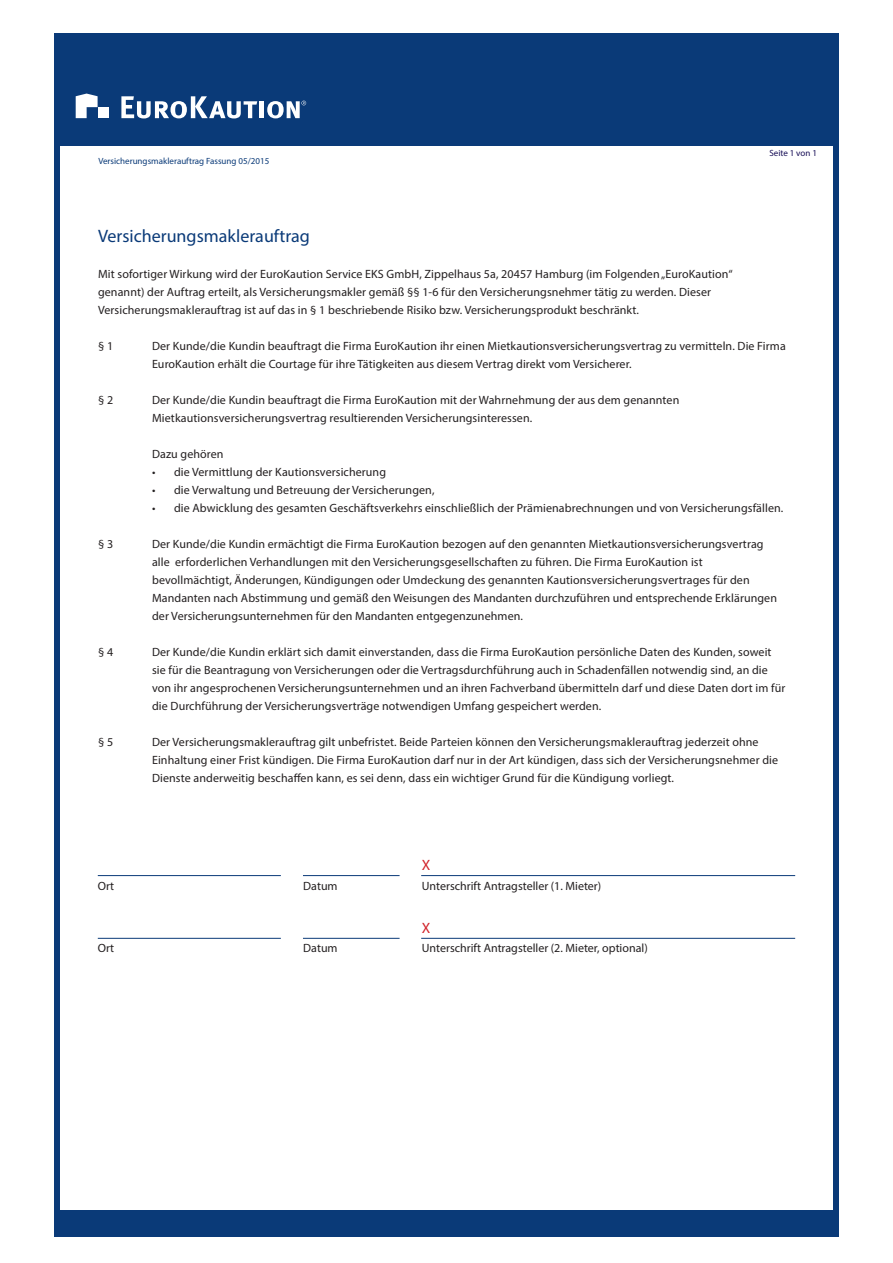
<style>
.page{position:relative;width:893px;height:1263px;background:#fff}
.page>*{position:absolute;margin:0;border:0;box-sizing:border-box;transform-origin:0 0}
.t1{font:18px "Myriad Pro";color:#0a3a78}
.t2{font:15px "Myriad Pro";color:#d1232a}
.t3{font:12px/18px "Myriad Pro";letter-spacing:.01em;color:#231f20}
.t4{font:9px "Myriad Pro";color:#0a3a78}
.t5{font:9px "Myriad Pro";color:#160d55}
</style>
<div class="page">
<div style="left:833px;top:146px;width:6px;height:1064px;background:#0a3a78"></div>
<div style="left:54px;top:146px;width:6px;height:1064px;background:#0a3a78"></div>
<svg style="left:817px;top:1236px;width:22px;height:1px"></svg>
<div style="left:54px;top:33px;width:785px;height:113px;background:#0a3a78"></div>
<div style="left:54px;top:1210px;width:785px;height:26px;background:#0a3a78"></div>
<svg style="left:121px;top:96px;width:136px;height:22px"></svg>
<hr style="left:260px;top:101px;width:4px;height:17px;background:#fff">
<svg style="left:76px;top:94px;width:22px;height:24px"></svg>
<div style="left:98px;top:107px;width:11px;height:11px;background:#fff"></div>
<svg style="left:267px;top:101px;width:39px;height:17px"></svg>
<hr style="left:98px;top:938px;width:183px;height:1px;background:#0a3a78">
<hr style="left:303px;top:938px;width:97px;height:1px;background:#0a3a78">
<hr style="left:421px;top:938px;width:374px;height:1px;background:#0a3a78">
<hr style="left:98px;top:875px;width:183px;height:1px;background:#0a3a78">
<hr style="left:303px;top:875px;width:97px;height:1px;background:#0a3a78">
<hr style="left:421px;top:875px;width:374px;height:1px;background:#0a3a78">
<p class="t4" style="left:98px;top:156px;width:172px">Versicherungsmaklerauftrag Fassung 05/2015</p>
<p class="t5" style="left:769px;top:148px;width:49px">Seite 1 von 1</p>
<p class="t1" style="left:98px;top:225px;width:213px">Versicherungsmaklerauftrag</p>
<p class="t3" style="left:98px;top:265px;width:636px">Mit sofortiger Wirkung wird der EuroKaution Service EKS GmbH, Zippelhaus 5a, 20457 Hamburg (im Folgenden „EuroKaution“ genannt) der Auftrag erteilt, als Versicherungsmakler gemäß §§ 1-6 für den Versicherungsnehmer tätig zu werden. Dieser<br>Versicherungsmaklerauftrag ist auf das in § 1 beschriebende Risiko bzw. Versicherungsprodukt beschränkt.</p>
<p class="t3" style="left:98px;top:337px;width:17px">§ 1</p>
<p class="t3" style="left:152px;top:337px;width:635px">Der Kunde/die Kundin beauftragt die Firma EuroKaution ihr einen Mietkautionsversicherungsvertrag zu vermitteln. Die Firma<br>EuroKaution erhält die Courtage für ihre Tätigkeiten aus diesem Vertrag direkt vom Versicherer.</p>
<p class="t3" style="left:98px;top:391px;width:17px">§ 2</p>
<p class="t3" style="left:152px;top:391px;width:529px">Der Kunde/die Kundin beauftragt die Firma EuroKaution mit der Wahrnehmung der aus dem genannten<br>Mietkautionsversicherungsvertrag resultierenden Versicherungsinteressen.</p>
<p class="t3" style="left:152px;top:445px;width:73px">Dazu gehören</p>
<p class="t3" style="left:152px;top:463px;width:236px">• die Vermittlung der Kautionsversicherung</p>
<p class="t3" style="left:152px;top:481px;width:284px">• die Verwaltung und Betreuung der Versicherungen,</p>
<p class="t3" style="left:152px;top:499px;width:633px">• die Abwicklung des gesamten Geschäftsverkehrs einschließlich der Prämienabrechnungen und von Versicherungsfällen.</p>
<p class="t3" style="left:98px;top:535px;width:17px">§ 3</p>
<p class="t3" style="left:152px;top:535px;width:626px">Der Kunde/die Kundin ermächtigt die Firma EuroKaution bezogen auf den genannten Mietkautionsversicherungsvertrag alle erforderlichen Verhandlungen mit den Versicherungsgesellschaften zu führen. Die Firma EuroKaution ist bevollmächtigt, Änderungen, Kündigungen oder Umdeckung des genannten Kautionsversicherungsvertrages für den Mandanten nach Abstimmung und gemäß den Weisungen des Mandanten durchzuführen und entsprechende Erklärungen der Versicherungsunternehmen für den Mandanten entgegenzunehmen.</p>
<p class="t3" style="left:98px;top:643px;width:17px">§ 4</p>
<p class="t3" style="left:152px;top:643px;width:635px">Der Kunde/die Kundin erklärt sich damit einverstanden, dass die Firma EuroKaution persönliche Daten des Kunden, soweit sie für die Beantragung von Versicherungen oder die Vertragsdurchführung auch in Schadenfällen notwendig sind, an die von ihr angesprochenen Versicherungsunternehmen und an ihren Fachverband übermitteln darf und diese Daten dort im für die Durchführung der Versicherungsverträge notwendigen Umfang gespeichert werden.</p>
<p class="t3" style="left:98px;top:733px;width:17px">§ 5</p>
<p class="t3" style="left:152px;top:733px;width:628px">Der Versicherungsmaklerauftrag gilt unbefristet. Beide Parteien können den Versicherungsmaklerauftrag jederzeit ohne<br>Einhaltung einer Frist kündigen. Die Firma EuroKaution darf nur in der Art kündigen, dass sich der Versicherungsnehmer die<br>Dienste anderweitig beschaffen kann, es sei denn, dass ein wichtiger Grund für die Kündigung vorliegt.</p>
<p class="t2" style="left:422px;top:856px;width:10px">X</p>
<p class="t3" style="left:98px;top:876px;width:18px">Ort</p>
<p class="t3" style="left:303px;top:876px;width:36px">Datum</p>
<p class="t3" style="left:422px;top:876px;width:181px">Unterschrift Antragsteller (1. Mieter)</p>
<p class="t2" style="left:422px;top:919px;width:10px">X</p>
<p class="t3" style="left:98px;top:939px;width:18px">Ort</p>
<p class="t3" style="left:303px;top:939px;width:36px">Datum</p>
<p class="t3" style="left:422px;top:939px;width:227px">Unterschrift Antragsteller (2. Mieter, optional)</p>
</div>
